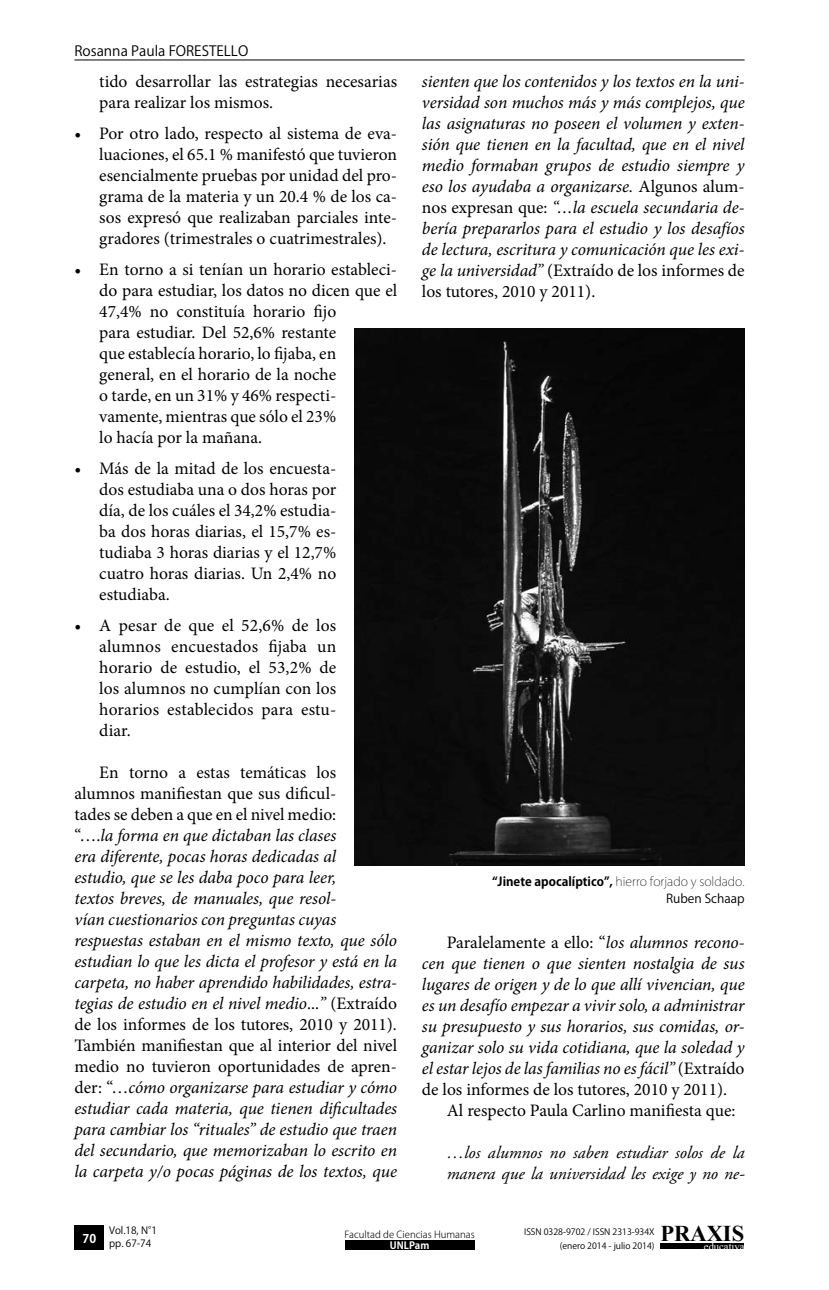
<style>
.page{position:relative;width:829px;height:1290px;background:#fff}
.page>*{position:absolute;margin:0;border:0;box-sizing:border-box;transform-origin:0 0}
.t1{font:700 22.57px "Times New Roman";color:#000}
.t2{font:italic 17.5px/21px "Minion Pro";letter-spacing:-.005em;color:#000}
.t3{font:17.5px/21px "Minion Pro";color:#000;text-align:justify}
.t4{font:italic 17.5px/21px "Adobe Garamond Pro";color:#000}
.t5{font:14px "Koz Go Std";color:#000}
.t6{font:200 12.25px/17.2px "Koz Go Std";color:#000;text-align:right}
.t7{font:700 11.9px "Koz Go Std";color:#fff}
.t8{font:10.67px "Times New Roman";color:#fff}
.t9{font:9.97px/13px "Koz Go Pro";color:#000}
.t10{font:700 9.97px "Koz Go Pro";color:#fff}
.t11{font:300 9.62px "Koz Go Pro";color:#000}
.t12{font:8.75px/14px "Koz Go Pro";color:#000;text-align:right}
.s1{font-style:normal}
.s2{font-weight:700}
.s3{font-weight:400}
.s4{font-style:italic}
</style>
<div class="page">
<hr style="left:74px;top:60px;width:670px;height:1px;background:#000">
<div style="left:660px;top:1243px;width:84px;height:6px;background:#000"></div>
<div style="left:345px;top:1240px;width:129px;height:10px;background:#000"></div>
<div style="left:74px;top:1225px;width:30px;height:25px;background:#000"></div>
<img style="left:354px;top:329px;width:390px;height:536px">
<p class="t5" style="left:74px;top:42px;width:175px">Rosanna Paula Forestello</p>
<p class="t3" style="left:99px;top:71px;width:299px">tido desarrollar las estrategias necesarias para realizar los mismos.</p>
<p class="t3" style="left:99px;top:123px;width:299px;text-indent:-25px">• Por otro lado, respecto al sistema de eva&shy;luaciones, el 65.1 % manifestó que tuvieron esencialmente pruebas por unidad del pro&shy;grama de la materia y un 20.4 % de los ca&shy;sos expresó que realizaban parciales inte&shy;gradores (trimestrales o cuatrimestrales).</p>
<p class="t3" style="left:99px;top:259px;width:299px;text-align:left;text-indent:-25px">• En torno a si tenían un horario estableci&shy;do para estudiar, los datos no dicen que el 47,4% no constituía horario fijo<br>para estudiar. Del 52,6% restante<br>que establecía horario, lo fijaba, en<br>general, en el horario de la noche<br>o tarde, en un 31% y 46% respecti&shy;vamente, mientras que sólo el 23%<br>lo hacía por la mañana.</p>
<p class="t3" style="left:99px;top:458px;width:238px;text-indent:-25px">• Más de la mitad de los encuesta&shy;dos estudiaba una o dos horas por día, de los cuáles el 34,2% estudia&shy;ba dos horas diarias, el 15,7% es&shy;tudiaba 3 horas diarias y el 12,7% cuatro horas diarias. Un 2,4% no estudiaba.</p>
<p class="t3" style="left:99px;top:615px;width:238px;text-indent:-25px">• A pesar de que el 52,6% de los alumnos encuestados fijaba un horario de estudio, el 53,2% de los alumnos no cumplían con los horarios establecidos para estu&shy;diar.</p>
<p class="t2" style="left:74px;top:762px;width:324px;text-indent:25px"><span class="s1">En torno a estas temáticas los alumnos manifiestan que sus dificul-<br>tades se deben a que en el nivel medio:<br>“….</span>la forma en que dictaban las clases<br>era diferente, pocas horas dedicadas al<br>estudio, que se les daba poco para leer,<br>textos breves, de manuales, que resol-<br>vían cuestionarios con preguntas cuyas respuestas estaban en el mismo texto, que sólo estudian lo que les dicta el profesor y está en la carpeta, no haber aprendido habilidades, estra&shy;tegias de estudio en el nivel medio<span class="s1">...</span>” <span class="s1">(Extraído de los informes de los tutores, 2010 y 2011)</span>.<br><span class="s1">También manifiestan que al interior del nivel medio no tuvieron oportunidades de apren&shy;der: “…</span>cómo organizarse para estudiar y cómo estudiar cada materia, que tienen dificultades para cambiar los “rituales” de estudio que traen del secundario, que memorizaban lo escrito en la carpeta y/o pocas páginas de los textos, que</p>
<p class="t2" style="left:422px;top:71px;width:324px;text-align:justify">sienten que los contenidos y los textos en la uni&shy;versidad son muchos más y más complejos, que las asignaturas no poseen el volumen y exten&shy;sión que tienen en la facultad, que en el nivel medio formaban grupos de estudio siempre y eso los ayudaba a organizarse. <span class="s1">Algunos alum&shy;nos expresan que:</span> “…la escuela secundaria de&shy;bería prepararlos para el estudio y los desafíos de lectura, escritura y comunicación que les exi&shy;ge la universidad” <span class="s1">(Extraído de los informes de los tutores, 2010 y 2011).</span></p>
<p class="t6" style="left:492px;top:873px;width:254px"><span class="s2">“Jinete apocalíptico”,</span> hierro forjado y soldado.<br><span class="s3">Ruben Schaap</span></p>
<p class="t3" style="left:446px;top:932px;width:299px">Paralelamente a ello: “<span class="s4">los alumnos recono-</span></p>
<p class="t2" style="left:422px;top:953px;width:324px">cen que tienen o que sienten nostalgia de sus</p>
<p class="t2" style="left:422px;top:974px;width:324px">lugares de origen y de lo que allí vivencian, que</p>
<p class="t2" style="left:422px;top:995px;width:324px">es un desafío empezar a vivir solo, a administrar</p>
<p class="t2" style="left:422px;top:1016px;width:324px">su presupuesto y sus horarios, sus comidas, or-</p>
<p class="t2" style="left:422px;top:1037px;width:324px">ganizar solo su vida cotidiana, que la soledad y</p>
<p class="t2" style="left:422px;top:1058px;width:324px">el estar lejos de las familias no es fácil” <span class="s1">(Extraído</span></p>
<p class="t3" style="left:422px;top:1079px;width:306px">de los informes de los tutores, 2010 y 2011).</p>
<p class="t3" style="left:446px;top:1100px;width:290px">Al respecto Paula Carlino manifiesta que:</p>
<p class="t4" style="left:446px;top:1143px;width:299px">…los alumnos no saben estudiar solos de la manera que la universidad les exige y no ne-</p>
<p class="t1" style="left:660px;top:1218px;width:85px">PRAXIS</p>
<p class="t7" style="left:82px;top:1230px;width:15px">70</p>
<p class="t9" style="left:109px;top:1224px;width:50px">Vol.18, N°1 pp. 67-74</p>
<p class="t12" style="left:524px;top:1225px;width:132px">ISSN 0328-9702 / ISSN 2313-934X (enero 2014 - julio 2014)</p>
<p class="t11" style="left:344px;top:1228px;width:132px">Facultad de Ciencias Humanas</p>
<p class="t10" style="left:390px;top:1239px;width:41px">UNLPam</p>
<p class="t8" style="left:703px;top:1239px;width:42px">educativa</p>
</div>
